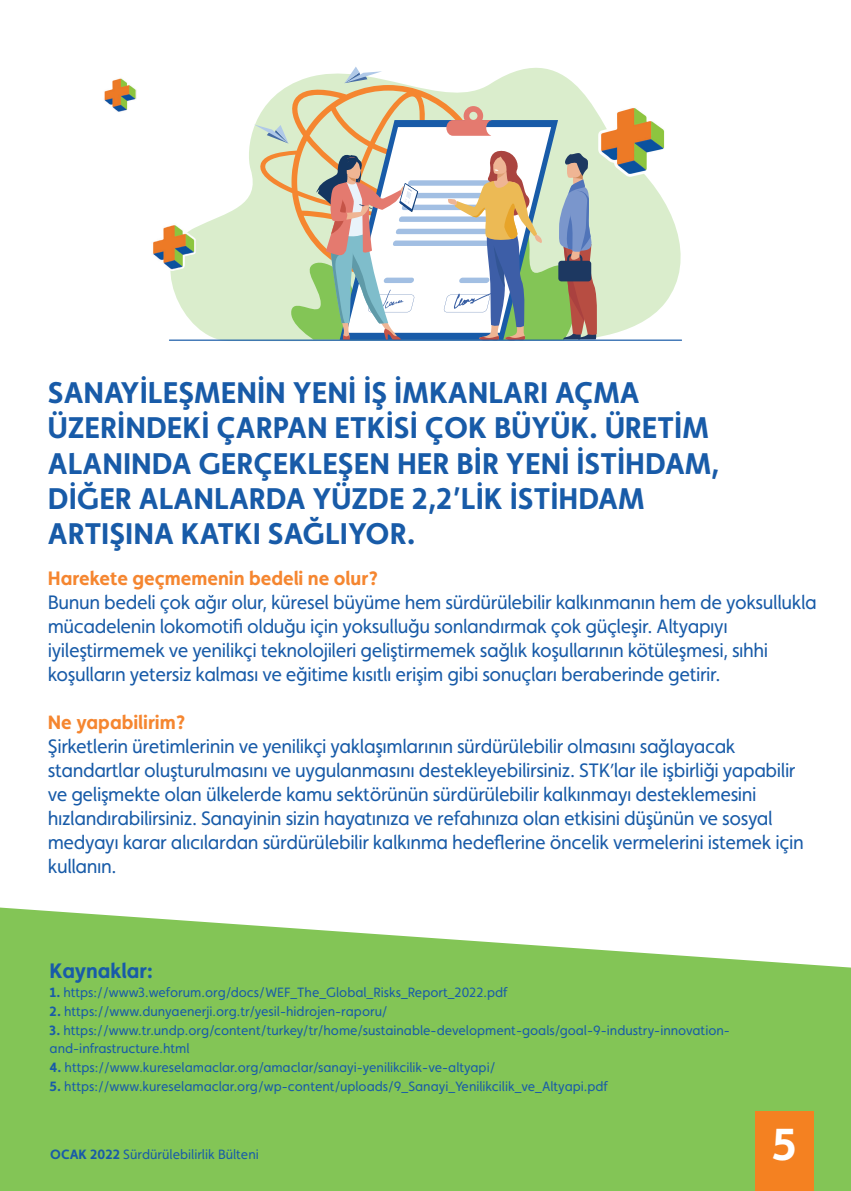
<style>
.page{position:relative;width:851px;height:1191px;background:#fff}
.page>*{position:absolute;margin:0;border:0;box-sizing:border-box;transform-origin:0 0}
.t1{font:700 45px "Faricy New";color:#fff}
.t2{font:700 30px/35.2px "Faricy New";color:#185ba8}
.t3{font:700 21px "Faricy New";color:#185ba8}
.t4{font:19.5px/24px "Faricy New";letter-spacing:-.02em;color:#185ba8}
.t5{font:700 19.5px "Faricy New";color:#f58630}
.t6{font:13.5px/18.8px "Faricy New";color:#185ba8}
.s1{font-family:"Myriad Pro"}
.s2{font-weight:700}
</style>
<div class="page">
<svg style="left:0;top:907px;width:850px;height:284px;background:#90cb68"></svg>
<div style="left:754px;top:1111px;width:59px;height:80px;background:#f48121"></div>
<svg style="left:170px;top:68px;width:510px;height:271px;fill:#daedcc"></svg>
<svg style="left:257px;top:85px;width:241px;height:194px;background:#e0ddb5"></svg>
<svg style="left:344px;top:67px;width:38px;height:16px"></svg>
<svg style="left:254px;top:124px;width:34px;height:19px"></svg>
<svg style="left:339px;top:120px;width:219px;height:29px;background:#6c92ad"></svg>
<svg style="left:346px;top:127px;width:205px;height:22px"></svg>
<svg style="left:446px;top:106px;width:47px;height:30px"></svg>
<svg style="left:288px;top:149px;width:310px;height:190px"></svg>
<hr style="left:169px;top:339px;width:513px;height:2px;background:#185ba8">
<img style="left:598px;top:105px;width:68px;height:71px">
<img style="left:153px;top:224px;width:42px;height:46px">
<img style="left:104px;top:78px;width:33px;height:34px">
<h2 class="t2" style="left:48px;top:374px;width:673px">SANAYİLEŞMENİN YENİ İŞ İMKANLARI AÇMA ÜZERİNDEKİ ÇARPAN ETKİSİ ÇOK BÜYÜK. ÜRETİM ALANINDA GERÇEKLEŞEN HER BİR YENİ İSTİHDAM, DİĞER ALANLARDA YÜZDE 2,2’LİK İSTİHDAM ARTIŞINA KATKI SAĞLIYOR.</h2>
<p class="t5" style="left:48px;top:566px;width:331px">Harekete geçmemenin bedeli ne olur?</p>
<p class="t4" style="left:48px;top:590px;width:770px">Bunun bedeli çok ağır olur, küresel büyüme hem sürdürülebilir kalkınmanın hem de yoksullukla mücadelenin lokomotifi olduğu için yoksulluğu sonlandırmak çok güçleşir. Altyapıyı iyileştirmemek ve yenilikçi teknolojileri geliştirmemek sağlık koşullarının kötüleşmesi, sıhhi koşulların yetersiz kalması ve eğitime kısıtlı erişim gibi sonuçları beraberinde getirir.</p>
<p class="t5" style="left:48px;top:710px;width:139px">Ne yapabilirim?</p>
<p class="t4" style="left:48px;top:734px;width:757px">Şirketlerin üretimlerinin ve yenilikçi yaklaşımlarının sürdürülebilir olmasını sağlayacak standartlar oluşturulmasını ve uygulanmasını destekleyebilirsiniz. STK<span class="s1">’</span>lar ile işbirliği yapabilir ve gelişmekte olan ülkelerde kamu sektörünün sürdürülebilir kalkınmayı desteklemesini hızlandırabilirsiniz. Sanayinin sizin hayatınıza ve refahınıza olan etkisini düşünün ve sosyal medyayı karar alıcılardan sürdürülebilir kalkınma hedeflerine öncelik vermelerini istemek için kullanın.</p>
<p class="t3" style="left:50px;top:958px;width:105px">Kaynaklar:</p>
<p class="t6" style="left:50px;top:983px;width:459px"><span class="s2">1.</span> https://www3.weforum.org/docs/WEF_The_Global_Risks_Report_2022.pdf</p>
<p class="t6" style="left:50px;top:1001px;width:339px"><span class="s2">2.</span> https://www.dunyaenerji.org.tr/yesil-hidrojen-raporu/</p>
<p class="t6" style="left:50px;top:1020px;width:681px"><span class="s2">3.</span> https://www.tr.undp.org/content/turkey/tr/home/sustainable-development-goals/goal-9-industry-innovation&shy;and-infrastructure.html</p>
<p class="t6" style="left:50px;top:1058px;width:447px"><span class="s2">4.</span> https://www.kureselamaclar.org/amaclar/sanayi-yenilikcilik-ve-altyapi/</p>
<p class="t6" style="left:50px;top:1076px;width:559px"><span class="s2">5.</span> https://www.kureselamaclar.org/wp-content/uploads/9_Sanayi_Yenilikcilik_ve_Altyapi.pdf</p>
<p class="t6" style="left:50px;top:1144px;width:210px"><span class="s2">OCAK 2022</span> Sürdürülebilirlik Bülteni</p>
<h1 class="t1" style="left:771px;top:1117px;width:26px">5</h1>
</div>
